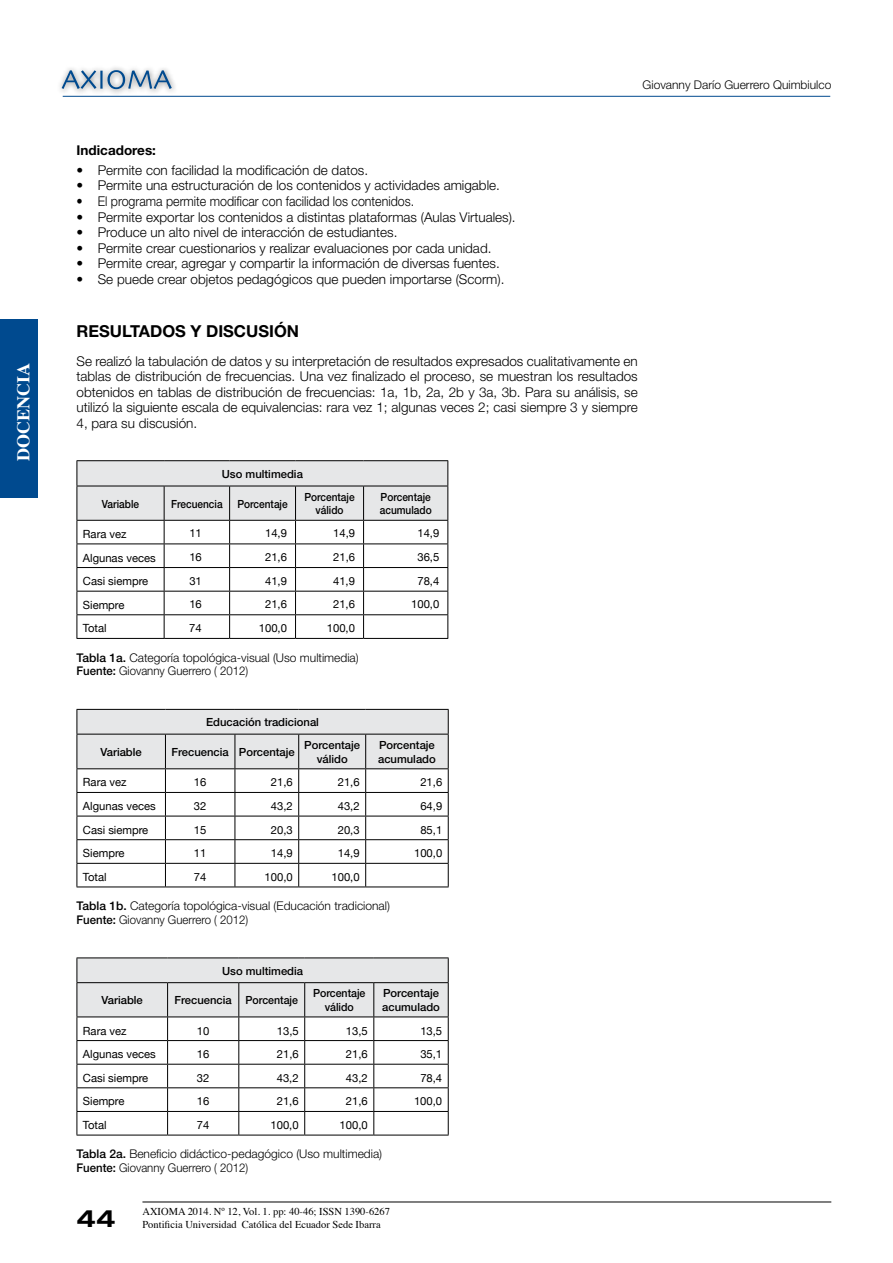
<style>
.page{position:relative;width:893px;height:1263px;background:#fff}
.page>*{position:absolute;margin:0;border:0;box-sizing:border-box;transform-origin:0 0}
.t1{font:700 expanded 24px "Helvetica Neue";color:#000}
.t2{font:700 18px "Times";color:#fff}
.t3{font:700 16.5px "Helvetica Neue";color:#000}
.t4{font:300 13.5px/15.6px "Helvetica Neue";color:#000;text-align:justify}
.t5{font:300 13.5px "Helvetica Neue";color:#000;scale:.92 1}
.t6{font:700 13.5px "Helvetica Neue";color:#000}
.t7{font:300 12px/13.8px "Helvetica Neue";color:#000}
.t8{font:11.25px "Helvetica Neue";color:#000}
.t9{font:500 11.25px/13.5px "Helvetica Neue";color:#000}
.t10{font:500 11.25px/13.5px "Helvetica Neue";color:#000;text-align:center;scale:.9 1}
.t11{font:500 11.25px/13.5px "Helvetica Neue";color:#000;text-align:center;scale:.94 1}
.t12{font:10.5px/12.6px "Times";color:#000}
.s1{font-weight:500}
</style>
<div class="page">
<div style="left:0;top:319px;width:38px;height:178px;background:#004a8f"></div>
<hr style="left:142px;top:1201px;width:689px;height:1px;background:#000">
<div style="left:56px;top:65px;width:122px;height:31px;background:#000;opacity:.51"></div>
<svg style="left:62px;top:70px;width:110px;height:19px;background:#a4b8ca"></svg>
<hr style="left:63px;top:96px;width:767px;height:1px;background:#004a8f">
<hr style="left:77px;top:460px;width:87px;height:1px;background:#000">
<hr style="left:164px;top:460px;width:66px;height:1px;background:#000">
<hr style="left:230px;top:460px;width:66px;height:1px;background:#000">
<hr style="left:296px;top:460px;width:68px;height:1px;background:#000">
<hr style="left:364px;top:460px;width:84px;height:1px;background:#000">
<svg style="left:77px;top:461px;width:371px;height:177px"></svg>
<hr style="left:77px;top:638px;width:87px;height:1px;background:#000">
<hr style="left:164px;top:638px;width:66px;height:1px;background:#000">
<hr style="left:230px;top:638px;width:66px;height:1px;background:#000">
<hr style="left:296px;top:638px;width:68px;height:1px;background:#000">
<hr style="left:364px;top:638px;width:84px;height:1px;background:#000">
<svg style="left:77px;top:709px;width:372px;height:177px"></svg>
<hr style="left:77px;top:886px;width:88px;height:1px;background:#000">
<hr style="left:165px;top:886px;width:70px;height:1px;background:#000">
<hr style="left:235px;top:886px;width:64px;height:1px;background:#000">
<hr style="left:299px;top:886px;width:67px;height:1px;background:#000">
<hr style="left:366px;top:886px;width:83px;height:1px;background:#000">
<hr style="left:77px;top:957px;width:91px;height:1px;background:#000">
<hr style="left:168px;top:957px;width:71px;height:1px;background:#000">
<hr style="left:239px;top:957px;width:66px;height:1px;background:#000">
<hr style="left:305px;top:957px;width:69px;height:1px;background:#000">
<hr style="left:374px;top:957px;width:75px;height:1px;background:#000">
<svg style="left:77px;top:958px;width:372px;height:177px"></svg>
<hr style="left:77px;top:1135px;width:91px;height:1px;background:#000">
<hr style="left:168px;top:1135px;width:71px;height:1px;background:#000">
<hr style="left:239px;top:1135px;width:66px;height:1px;background:#000">
<hr style="left:305px;top:1135px;width:69px;height:1px;background:#000">
<hr style="left:374px;top:1135px;width:75px;height:1px;background:#000">
<h2 class="t2" style="left:6px;top:461px;width:99px;rotate:-90deg">DOCENCIA</h2>
<p class="t7" style="left:643px;top:77px;width:190px">Giovanny Darío Guerrero Quimbiulco</p>
<p class="t6" style="left:77px;top:142px;width:81px">Indicadores:</p>
<p class="t4" style="left:77px;top:162px;width:293px">• Permite con facilidad la modificación de datos.</p>
<p class="t4" style="left:77px;top:178px;width:425px">• Permite una estructuración de los contenidos y actividades amigable.</p>
<p class="t5" style="left:77px;top:193px;width:368px">• El programa permite modificar con facilidad los contenidos.</p>
<p class="t4" style="left:77px;top:209px;width:441px">• Permite exportar los contenidos a distintas plataformas (Aulas Virtuales).</p>
<p class="t4" style="left:77px;top:224px;width:322px">• Produce un alto nivel de interacción de estudiantes.</p>
<p class="t4" style="left:77px;top:240px;width:416px">• Permite crear cuestionarios y realizar evaluaciones por cada unidad.</p>
<p class="t4" style="left:77px;top:255px;width:425px">• Permite crear, agregar y compartir la información de diversas fuentes.</p>
<p class="t4" style="left:77px;top:271px;width:429px">• Se puede crear objetos pedagógicos que pueden importarse (Scorm).</p>
<p class="t3" style="left:77px;top:321px;width:224px">RESULTADOS Y DISCUSIÓN</p>
<p class="t4" style="left:77px;top:353px;width:563px">Se realizó la tabulación de datos y su interpretación de resultados expresados cualitativamente en tablas de distribución de frecuencias. Una vez finalizado el proceso, se muestran los resultados obtenidos en tablas de distribución de frecuencias: 1a, 1b, 2a, 2b y 3a, 3b. Para su análisis, se utilizó la siguiente escala de equivalencias: rara vez 1; algunas veces 2; casi siempre 3 y siempre 4, para su discusión.</p>
<p class="t9" style="left:222px;top:467px;width:83px">Uso multimedia</p>
<p class="t10" style="left:102px;top:497px;width:43px">Variable</p>
<p class="t10" style="left:171px;top:497px;width:59px">Frecuencia</p>
<p class="t10" style="left:237px;top:497px;width:57px">Porcentaje</p>
<p class="t10" style="left:304px;top:490px;width:57px">Porcentaje válido</p>
<p class="t10" style="left:380px;top:490px;width:59px;text-align:left">Porcentaje acumulado</p>
<p class="t8" style="left:83px;top:526px;width:45px">Rara vez</p>
<p class="t8" style="left:189px;top:525px;width:14px">11</p>
<p class="t8" style="left:265px;top:525px;width:23px">14,9</p>
<p class="t8" style="left:333px;top:525px;width:23px">14,9</p>
<p class="t8" style="left:417px;top:525px;width:23px">14,9</p>
<p class="t8" style="left:83px;top:549px;width:74px">Algunas veces</p>
<p class="t8" style="left:189px;top:549px;width:14px">16</p>
<p class="t8" style="left:265px;top:549px;width:23px">21,6</p>
<p class="t8" style="left:333px;top:549px;width:23px">21,6</p>
<p class="t8" style="left:417px;top:549px;width:23px">36,5</p>
<p class="t8" style="left:83px;top:573px;width:67px">Casi siempre</p>
<p class="t8" style="left:189px;top:573px;width:14px">31</p>
<p class="t8" style="left:265px;top:573px;width:23px">41,9</p>
<p class="t8" style="left:333px;top:573px;width:23px">41,9</p>
<p class="t8" style="left:417px;top:573px;width:23px">78,4</p>
<p class="t8" style="left:83px;top:597px;width:43px">Siempre</p>
<p class="t8" style="left:189px;top:596px;width:14px">16</p>
<p class="t8" style="left:265px;top:596px;width:23px">21,6</p>
<p class="t8" style="left:333px;top:596px;width:23px">21,6</p>
<p class="t8" style="left:411px;top:596px;width:30px">100,0</p>
<p class="t8" style="left:83px;top:620px;width:25px">Total</p>
<p class="t8" style="left:189px;top:620px;width:14px">74</p>
<p class="t8" style="left:259px;top:620px;width:30px">100,0</p>
<p class="t8" style="left:327px;top:620px;width:30px">100,0</p>
<p class="t7" style="left:77px;top:650px;width:284px"><span class="s1">Tabla 1a.</span> Categoría topológica-visual (Uso multimedia)<br><span class="s1">Fuente:</span> Giovanny Guerrero ( 2012)</p>
<p class="t9" style="left:206px;top:715px;width:114px">Educación tradicional</p>
<p class="t9" style="left:101px;top:745px;width:43px">Variable</p>
<p class="t9" style="left:172px;top:745px;width:125px">Frecuencia Porcentaje</p>
<p class="t9" style="left:304px;top:738px;width:57px;text-align:center">Porcentaje válido</p>
<p class="t9" style="left:378px;top:738px;width:59px">Porcentaje acumulado</p>
<p class="t8" style="left:83px;top:774px;width:45px">Rara vez</p>
<p class="t8" style="left:194px;top:774px;width:14px">16</p>
<p class="t8" style="left:271px;top:774px;width:23px">21,6</p>
<p class="t8" style="left:338px;top:774px;width:23px">21,6</p>
<p class="t8" style="left:420px;top:774px;width:23px">21,6</p>
<p class="t8" style="left:83px;top:798px;width:74px">Algunas veces</p>
<p class="t8" style="left:194px;top:798px;width:14px">32</p>
<p class="t8" style="left:271px;top:798px;width:23px">43,2</p>
<p class="t8" style="left:338px;top:798px;width:23px">43,2</p>
<p class="t8" style="left:420px;top:798px;width:23px">64,9</p>
<p class="t8" style="left:83px;top:821px;width:67px">Casi siempre</p>
<p class="t8" style="left:194px;top:821px;width:14px">15</p>
<p class="t8" style="left:271px;top:821px;width:23px">20,3</p>
<p class="t8" style="left:338px;top:821px;width:23px">20,3</p>
<p class="t8" style="left:420px;top:821px;width:23px">85,1</p>
<p class="t8" style="left:83px;top:845px;width:43px">Siempre</p>
<p class="t8" style="left:194px;top:845px;width:14px">11</p>
<p class="t8" style="left:271px;top:845px;width:23px">14,9</p>
<p class="t8" style="left:338px;top:845px;width:23px">14,9</p>
<p class="t8" style="left:414px;top:845px;width:30px">100,0</p>
<p class="t8" style="left:83px;top:869px;width:25px">Total</p>
<p class="t8" style="left:194px;top:869px;width:14px">74</p>
<p class="t8" style="left:265px;top:869px;width:30px">100,0</p>
<p class="t8" style="left:332px;top:869px;width:30px">100,0</p>
<p class="t7" style="left:77px;top:899px;width:315px"><span class="s1">Tabla 1b.</span> Categoría topológica-visual (Educación tradicional)<br><span class="s1">Fuente:</span> Giovanny Guerrero ( 2012)</p>
<p class="t9" style="left:222px;top:964px;width:83px">Uso multimedia</p>
<p class="t9" style="left:102px;top:993px;width:43px">Variable</p>
<p class="t9" style="left:175px;top:993px;width:125px">Frecuencia Porcentaje</p>
<p class="t11" style="left:313px;top:986px;width:57px">Porcentaje válido</p>
<p class="t9" style="left:382px;top:986px;width:59px">Porcentaje acumulado</p>
<p class="t8" style="left:83px;top:1022px;width:45px">Rara vez</p>
<p class="t8" style="left:197px;top:1022px;width:14px">10</p>
<p class="t8" style="left:277px;top:1022px;width:23px">13,5</p>
<p class="t8" style="left:346px;top:1022px;width:23px">13,5</p>
<p class="t8" style="left:420px;top:1022px;width:23px">13,5</p>
<p class="t8" style="left:83px;top:1046px;width:74px">Algunas veces</p>
<p class="t8" style="left:197px;top:1046px;width:14px">16</p>
<p class="t8" style="left:277px;top:1046px;width:23px">21,6</p>
<p class="t8" style="left:346px;top:1046px;width:23px">21,6</p>
<p class="t8" style="left:420px;top:1046px;width:23px">35,1</p>
<p class="t8" style="left:83px;top:1070px;width:67px">Casi siempre</p>
<p class="t8" style="left:197px;top:1070px;width:14px">32</p>
<p class="t8" style="left:277px;top:1070px;width:23px">43,2</p>
<p class="t8" style="left:346px;top:1070px;width:23px">43,2</p>
<p class="t8" style="left:420px;top:1070px;width:23px">78,4</p>
<p class="t8" style="left:83px;top:1093px;width:43px">Siempre</p>
<p class="t8" style="left:197px;top:1093px;width:14px">16</p>
<p class="t8" style="left:277px;top:1093px;width:23px">21,6</p>
<p class="t8" style="left:346px;top:1093px;width:23px">21,6</p>
<p class="t8" style="left:414px;top:1093px;width:30px">100,0</p>
<p class="t8" style="left:83px;top:1117px;width:25px">Total</p>
<p class="t8" style="left:197px;top:1117px;width:14px">74</p>
<p class="t8" style="left:271px;top:1117px;width:30px">100,0</p>
<p class="t8" style="left:340px;top:1117px;width:30px">100,0</p>
<p class="t7" style="left:77px;top:1147px;width:307px"><span class="s1">Tabla 2a.</span> Beneficio didáctico-pedagógico (Uso multimedia)<br><span class="s1">Fuente:</span> Giovanny Guerrero ( 2012)</p>
<h1 class="t1" style="left:77px;top:1203px;width:41px">44</h1>
<p class="t12" style="left:142px;top:1204px;width:249px">AXIOMA 2014. Nº 12, Vol. 1. pp: 40-46; ISSN 1390-6267<br>Pontificia Universidad Católica del Ecuador Sede Ibarra</p>
</div>
